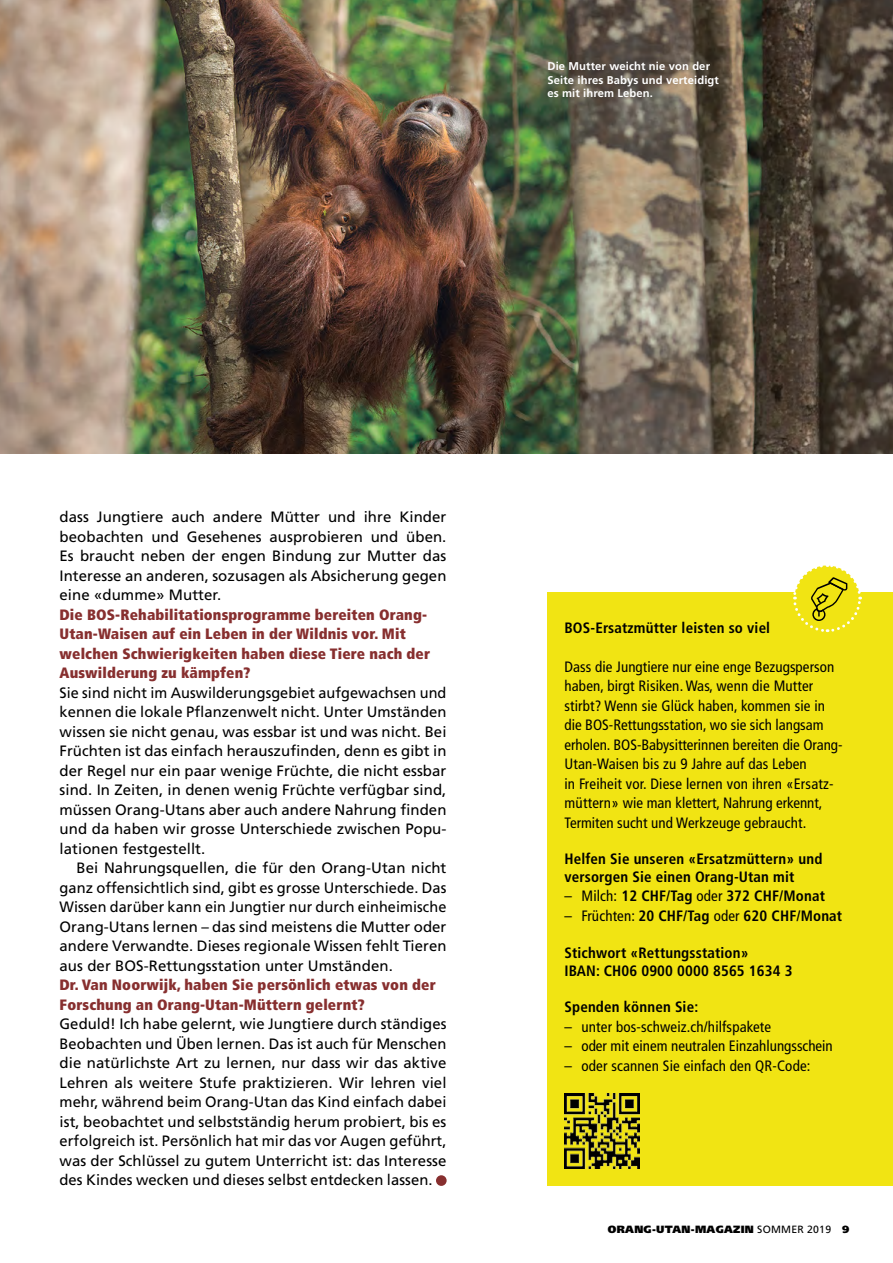
<style>
.page{position:relative;width:893px;height:1263px;background:#fff}
.page>*{position:absolute;margin:0;border:0;box-sizing:border-box;transform-origin:0 0}
.t1{font:15px/19.5px "Frutiger LT Pro";letter-spacing:.005em;color:#000;text-align:justify}
.t2{font:condensed 15px/19.5px "Frutiger LT Pro";letter-spacing:.005em;color:#000}
.t3{font:15px/19.5px "Frutiger LT Pro";letter-spacing:.005em;color:#000;text-align:justify;scale:.96 1}
.t4{font:900 condensed 15px/19.5px "Frutiger LT Pro";letter-spacing:.01em;color:#872f2f}
.t5{font:700 condensed 15px/18px "Frutiger LT Pro";letter-spacing:.01em;color:#000}
.t6{font:700 11.25px/13.5px "Frutiger LT Pro";letter-spacing:.01em;color:#fff}
.t7{font:900 10.5px "Frutiger LT Pro";letter-spacing:.03em;color:#000}
.s1{font-weight:400}
</style>
<div class="page">
<img style="left:0;top:0;width:893px;height:454px">
<div style="left:436px;top:1175px;width:11px;height:11px;background:#872f2f;border-radius:50%"></div>
<div style="left:547px;top:592px;width:346px;height:593px;background:#f1e413"></div>
<img style="left:564px;top:1093px;width:75px;height:75px">
<svg style="left:793px;top:565px;width:69px;height:68px"></svg>
<p class="t6" style="left:547px;top:59px;width:173px">Die Mutter weicht nie von der<br>Seite ihres Babys und verteidigt es mit ihrem Leben.</p>
<p class="t1" style="left:60px;top:507px;width:388px">dass Jungtiere auch andere Mütter und ihre Kinder beobachten und Gesehenes ausprobieren und üben.<br>Es braucht neben der engen Bindung zur Mutter das Interesse an anderen, sozusagen als Absicherung gegen eine «dumme» Mutter.</p>
<p class="t4" style="left:60px;top:604px;width:372px">Die BOS-Rehabilitationsprogramme bereiten Orang-Utan-Waisen auf ein Leben in der Wildnis vor. Mit welchen Schwierigkeiten haben diese Tiere nach der Auswilderung zu kämpfen?</p>
<p class="t3" style="left:60px;top:683px;width:405px">Sie sind nicht im Auswilderungsgebiet aufgewachsen und kennen die lokale Pflanzenwelt nicht. Unter Umständen wissen sie nicht genau, was essbar ist und was nicht. Bei Früchten ist das einfach herauszufinden, denn es gibt in der Regel nur ein paar wenige Früchte, die nicht essbar sind. In Zeiten, in denen wenig Früchte verfügbar sind, müssen Orang-Utans aber auch andere Nahrung finden und da haben wir grosse Unterschiede zwischen Popu&shy;lationen festgestellt.</p>
<p class="t1" style="left:60px;top:858px;width:388px;text-indent:17px">Bei Nahrungsquellen, die für den Orang-Utan nicht ganz offensichtlich sind, gibt es grosse Unterschiede. Das Wissen darüber kann ein Jungtier nur durch einheimische Orang-Utans lernen – das sind meistens die Mutter oder andere Verwandte. Dieses regionale Wissen fehlt Tieren aus der BOS-Rettungsstation unter Umständen.</p>
<p class="t4" style="left:60px;top:975px;width:378px">Dr. Van Noorwijk, haben Sie persönlich etwas von der<br>Forschung an Orang-Utan-Müttern gelernt?</p>
<p class="t1" style="left:60px;top:1014px;width:388px">Geduld! Ich habe gelernt, wie Jungtiere durch ständiges Beobachten und Üben lernen. Das ist auch für Menschen die natürlichste Art zu lernen, nur dass wir das aktive Lehren als weitere Stufe praktizieren. Wir lehren viel mehr, während beim Orang-Utan das Kind einfach dabei ist, beobachtet und selbstständig herum probiert, bis es erfolgreich ist. Persönlich hat mir das vor Augen geführt, was der Schlüssel zu gutem Unterricht ist: das Interesse des Kindes wecken und dieses selbst entdecken lassen.</p>
<p class="t5" style="left:564px;top:619px;width:207px">BOS-Ersatzmütter leisten so viel</p>
<p class="t2" style="left:564px;top:657px;width:280px">Dass die Jungtiere nur eine enge Bezugsperson haben, birgt Risiken. Was, wenn die Mutter stirbt? Wenn sie Glück haben, kommen sie in die BOS-Rettungsstation, wo sie sich langsam erholen. BOS-Babysitterinnen bereiten die Orang-Utan-Waisen bis zu 9 Jahre auf das Leben<br>in Freiheit vor. Diese lernen von ihren «Ersatz&shy;müttern» wie man klettert, Nahrung erkennt, Termiten sucht und Werkzeuge gebraucht.</p>
<p class="t5" style="left:564px;top:850px;width:259px">Helfen Sie unseren «Ersatzmüttern» und versorgen Sie einen Orang-Utan mit</p>
<p class="t5" style="left:564px;top:887px;width:262px"><span class="s1">– Milch:</span> 12 CHF/Tag <span class="s1">oder</span> 372 CHF/Monat</p>
<p class="t5" style="left:564px;top:907px;width:279px"><span class="s1">– Früchten:</span> 20 CHF/Tag <span class="s1">oder</span> 620 CHF/Monat</p>
<p class="t5" style="left:564px;top:944px;width:230px">Stichwort «Rettungsstation»<br>IBAN: CH06 0900 0000 8565 1634 3</p>
<p class="t5" style="left:564px;top:998px;width:135px">Spenden können Sie:</p>
<p class="t2" style="left:564px;top:1017px;width:208px">– unter bos-schweiz.ch/hilfspakete</p>
<p class="t2" style="left:564px;top:1036px;width:270px">– oder mit einem neutralen Einzahlungsschein</p>
<p class="t2" style="left:564px;top:1056px;width:247px">– oder scannen Sie einfach den QR-Code:</p>
<p class="t7" style="left:608px;top:1223px;width:243px">ORANG-UTAN-MAGAZIN <span class="s1">SOMMER 2019</span> 9</p>
</div>
